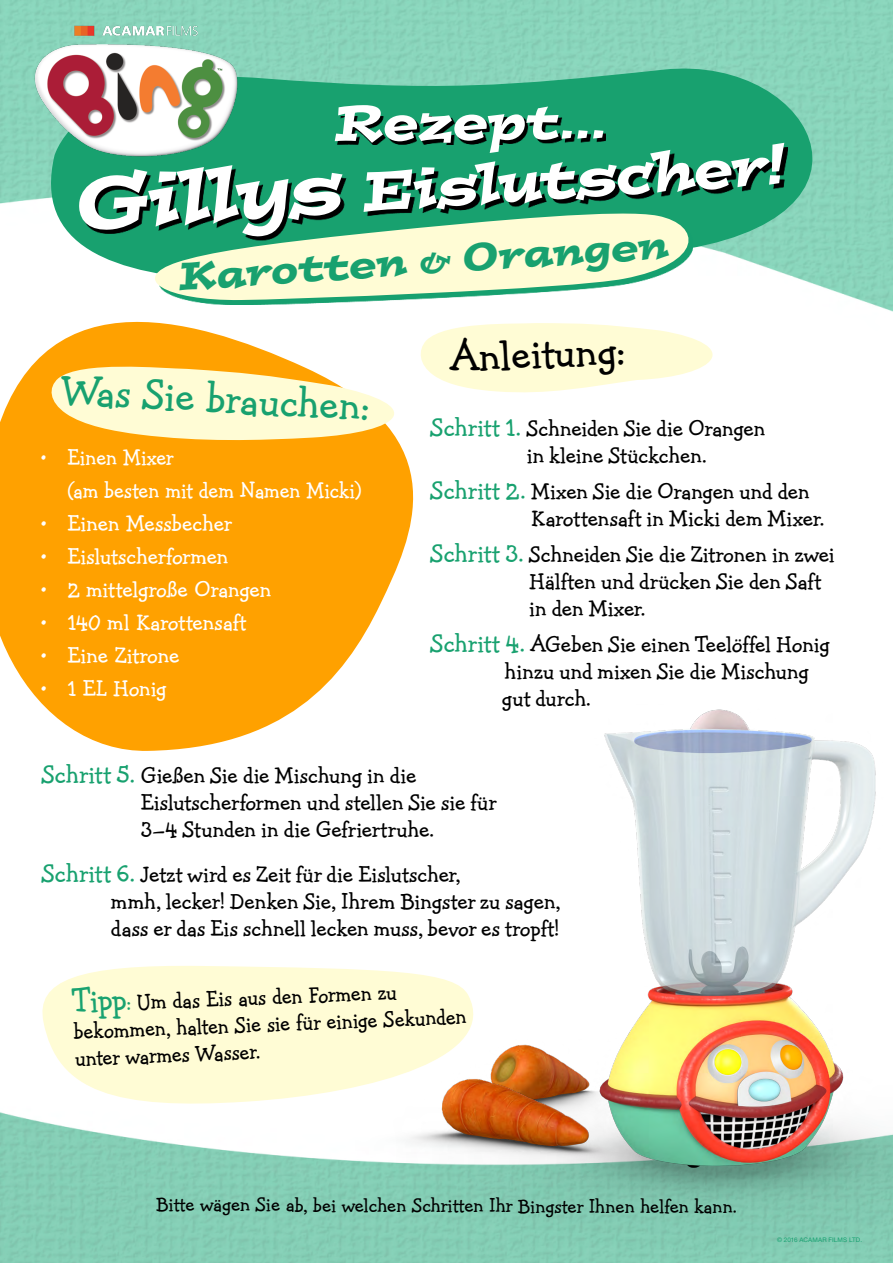
<style>
.page{position:relative;width:893px;height:1263px;background:#fff}
.page>*{position:absolute;margin:0;border:0;box-sizing:border-box;transform-origin:0 0}
.t1{font:italic 55.5px "Postino Std";color:#fff}
.t2{font:italic 49.95px "Postino Std";letter-spacing:-.01em;color:#fff}
.t3{font:45px "Hank BT";color:#18a16f}
.t4{font:45px "Hank BT";color:#000}
.t5{font:italic 38.7px "Postino Std";color:#18a16f}
.t6{font:24px/27px "Hank BT";letter-spacing:-.005em;color:#000}
.t7{font:24px "Hank BT";letter-spacing:-.005em;color:#fff}
.t8{font:24px/27.3px "Hank BT";letter-spacing:-.005em;color:#000;scale:.95 1}
.t9{font:24px/33px "Hank BT";letter-spacing:-.005em;color:#fff;scale:.95 1}
.t10{font:21px "Hank BT";letter-spacing:-.005em;color:#000}
.t11{font:6.3px "Helvetica Neue LT";letter-spacing:.015em;color:#16a170}
.s1{font-size:73.5px}
.s2{font-size:26.4px}
.s3{font-size:27px;color:#18a16f}
.s4{font-size:36px;color:#19a270}
.s5{color:#19a270}
</style>
<div class="page">
<svg style="left:0;top:350px;width:414px;height:401px;fill:#ffa100"></svg>
<svg style="left:12px;top:53px;width:881px;height:259px"></svg>
<img style="left:18px;top:24px;width:237px;height:139px">
<svg style="left:48px;top:321px;width:665px;height:121px"></svg>
<img style="left:372px;top:704px;width:521px;height:559px">
<img style="left:500px;top:1040px;width:159px;height:94px">
<img style="left:355px;top:1060px;width:300px;height:136px">
<svg style="left:42px;top:964px;width:458px;height:146px;fill:#fffcd5"></svg>
<svg style="left:159px;top:301px;width:534px;height:3px"></svg>
<svg style="left:128px;top:240px;width:577px;height:61px;background:#dceecc"></svg>
<svg style="left:337px;top:116px;width:269px;height:29px;background:#0b4f36"></svg>
<svg style="left:83px;top:147px;width:705px;height:93px;background:#2c835f"></svg>
<h2 class="t2" style="left:335px;top:88px;width:275px">Rezept...</h2>
<h1 class="t1" style="left:75px;top:175px;width:714px;rotate:-4deg"><span class="s1">Gillys</span> Eislutscher!</h1>
<h3 class="t5" style="left:177px;top:251px;width:492px;rotate:-4deg">Karotten <span class="s2">&amp;</span> Orangen</h3>
<h3 class="t3" style="left:64px;top:362px;width:309px;rotate:3deg">Was Sie brauchen:</h3>
<p class="t9" style="left:67px;top:440px;width:311px;text-indent:-27px">• Einen Mixer<br>(am besten mit dem Namen Micki)</p>
<p class="t7" style="left:40px;top:509px;width:193px">• Einen Messbecher</p>
<p class="t7" style="left:40px;top:542px;width:190px">• Eislutscherformen</p>
<p class="t7" style="left:40px;top:575px;width:232px">• 2 mittelgroße Orangen</p>
<p class="t7" style="left:40px;top:608px;width:207px">• 140 ml Karottensaft</p>
<p class="t7" style="left:40px;top:641px;width:140px">• Eine Zitrone</p>
<p class="t7" style="left:40px;top:674px;width:128px">• 1 EL Honig</p>
<h3 class="t4" style="left:449px;top:331px;width:176px;rotate:-3deg">Anleitung:</h3>
<p class="t6" style="left:527px;top:414px;width:240px;text-indent:-96px"><span class="s3">Schritt 1.</span> Schneiden Sie die Orangen in kleine Stückchen.</p>
<p class="t6" style="left:531px;top:477px;width:295px;text-indent:-101px"><span class="s3">Schritt 2.</span> Mixen Sie die Orangen und den<br>Karottensaft in Micki dem Mixer.</p>
<p class="t6" style="left:529px;top:540px;width:307px;text-indent:-99px"><span class="s3">Schritt 3.</span> Schneiden Sie die Zitronen in zwei<br>Hälften und drücken Sie den Saft in den Mixer.</p>
<p class="t6" style="left:502px;top:630px;width:329px;text-indent:-71px"><span class="s3">Schritt 4.</span> AGeben Sie einen Teelöffel Honig hinzu und mixen Sie die Mischung gut durch.</p>
<p class="t6" style="left:141px;top:761px;width:357px;text-indent:-99px"><span class="s3">Schritt 5.</span> Gießen Sie die Mischung in die<br>Eislutscherformen und stellen Sie sie für<br>3–4 Stunden in die Gefriertruhe.</p>
<p class="t6" style="left:111px;top:860px;width:451px;text-indent:-69px"><span class="s3">Schritt 6.</span> Jetzt wird es Zeit für die Eislutscher,<br>mmh, lecker! Denken Sie, Ihrem Bingster zu sagen, dass er das Eis schnell lecken muss, bevor es tropft!</p>
<p class="t8" style="left:72px;top:989px;width:415px;rotate:-2deg"><span class="s4">Tipp</span><span class="s5">:</span> Um das Eis aus den Formen zu bekommen, halten Sie sie für einige Sekunden unter warmes Wasser.</p>
<p class="t10" style="left:156px;top:1193px;width:582px">Bitte wägen Sie ab, bei welchen Schritten Ihr Bingster Ihnen helfen kann.</p>
<p class="t11" style="left:777px;top:1236px;width:86px">© 2016 ACAMAR FILMS LTD.</p>
</div>
